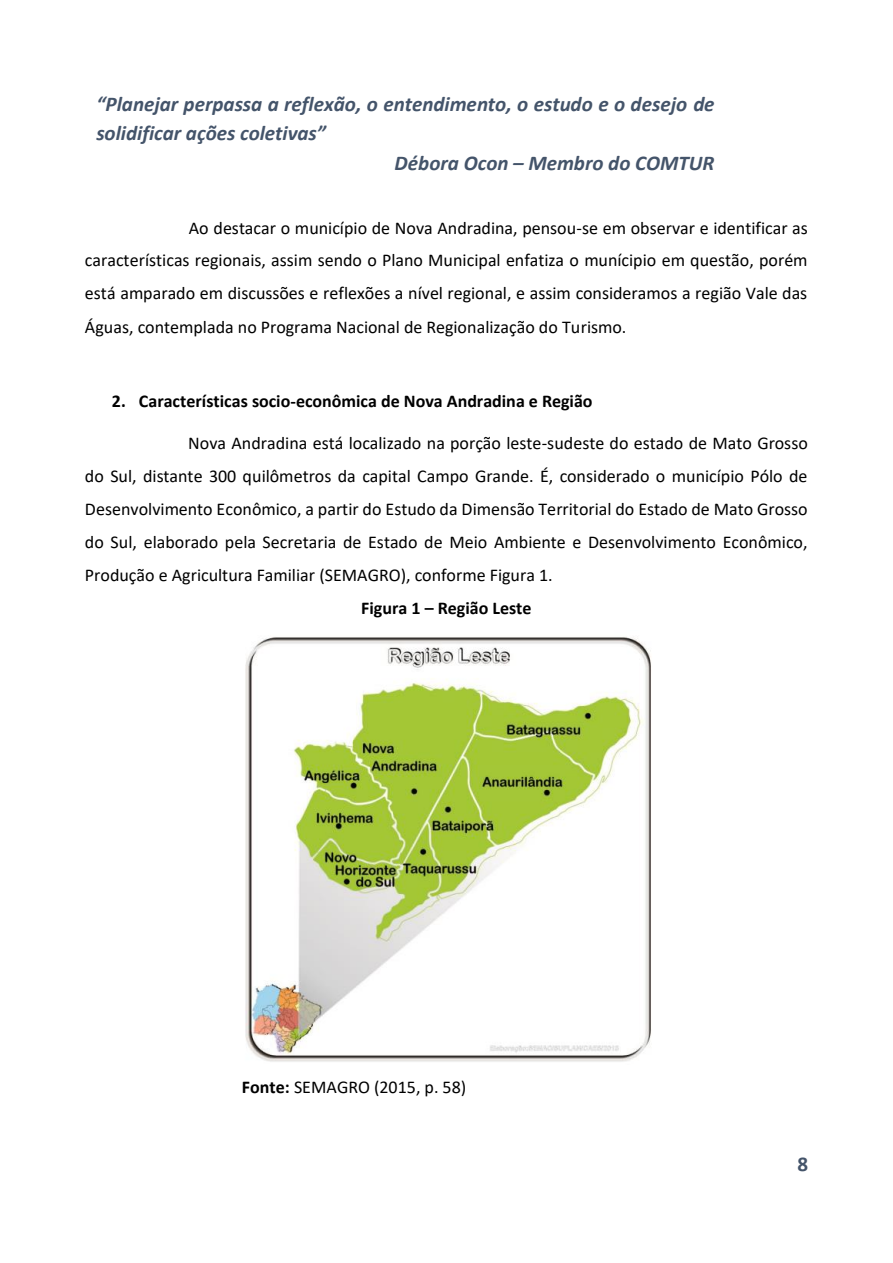
<style>
.page{position:relative;width:893px;height:1263px;background:#fff}
.page>*{position:absolute;margin:0;border:0;box-sizing:border-box;transform-origin:0 0}
.t1{font:italic 700 21px "Calibri";color:#44546a}
.t2{font:700 21px "Calibri";color:#44546a}
.t3{font:18px/33px "Calibri";color:#000;text-align:justify}
.t4{font:700 18px "Calibri";color:#000}
.s1{font-weight:700}
</style>
<div class="page">
<img style="left:245px;top:637px;width:406px;height:425px">
<p class="t1" style="left:96px;top:95px;width:620px">“Planejar perpassa a reflexão, o entendimento, o estudo e o desejo de</p>
<p class="t1" style="left:96px;top:125px;width:231px">solidificar ações coletivas”</p>
<p class="t1" style="left:395px;top:154px;width:321px">Débora Ocon – Membro do COMTUR</p>
<p class="t3" style="left:85px;top:212px;width:725px;text-indent:104px">Ao destacar o município de Nova Andradina, pensou-se em observar e identificar as características regionais, assim sendo o Plano Municipal enfatiza o munícipio em questão, porém está amparado em discussões e reflexões a nível regional, e assim consideramos a região Vale das Águas, contemplada no Programa Nacional de Regionalização do Turismo.</p>
<p class="t4" style="left:112px;top:394px;width:482px">2. Características socio-econômica de Nova Andradina e Região</p>
<p class="t3" style="left:85px;top:428px;width:724px;text-indent:103px">Nova Andradina está localizado na porção leste-sudeste do estado de Mato Grosso do Sul, distante 300 quilômetros da capital Campo Grande. É, considerado o município Pólo de Desenvolvimento Econômico, a partir do Estudo da Dimensão Territorial do Estado de Mato Grosso do Sul, elaborado pela Secretaria de Estado de Meio Ambiente e Desenvolvimento Econômico, Produção e Agricultura Familiar (SEMAGRO), conforme Figura 1.</p>
<p class="t4" style="left:361px;top:601px;width:172px">Figura 1 – Região Leste</p>
<p class="t3" style="left:242px;top:1072px;width:226px"><span class="s1">Fonte:</span> SEMAGRO (2015, p. 58)</p>
<p class="t2" style="left:797px;top:1155px;width:12px">8</p>
</div>
